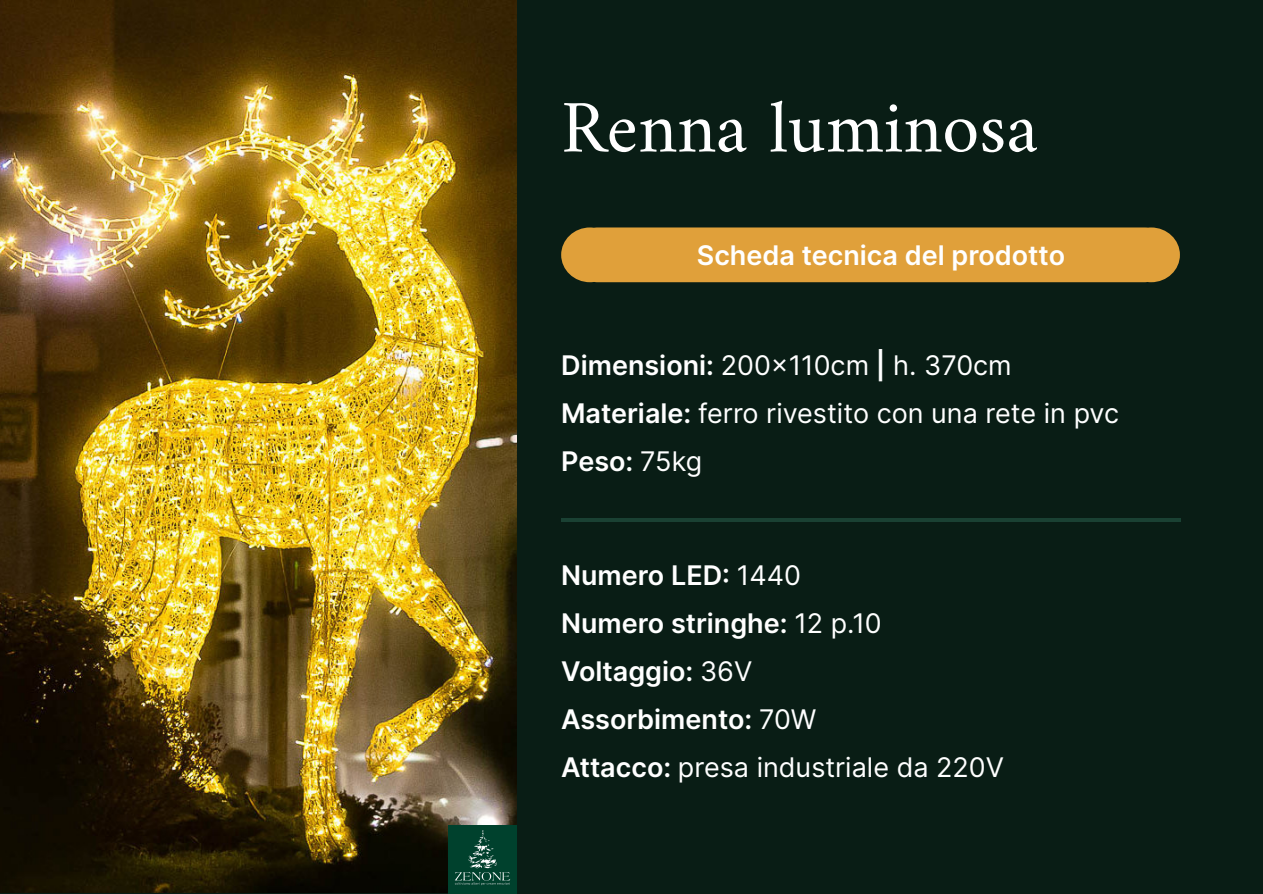
<style>
.page{position:relative;width:1263px;height:894px;background:#fff}
.page>*{position:absolute;margin:0;border:0;box-sizing:border-box;transform-origin:0 0}
.t1{font:75px "Amiri";color:#fff}
.t2{font:600 27px/48px "Inter";color:#fff}
.t3{font:27px/48px "Inter";color:#fff}
.s1{font-weight:600}
.s2{font-weight:400}
</style>
<div class="page">
<div style="left:0;top:0;width:1263px;height:893px;background:#091d15"></div>
<div style="left:583px;top:227px;width:575px;height:55px;background:#e0a03a;border-radius:14px"></div>
<svg style="left:561px;top:227px;width:43px;height:55px"></svg>
<svg style="left:1137px;top:227px;width:43px;height:55px"></svg>
<hr style="left:561px;top:518px;width:620px;height:4px;background:#1a4133">
<img style="left:0;top:0;width:517px;height:892px">
<img style="left:449px;top:825px;width:68px;height:68px">
<h1 class="t1" style="left:561px;top:82px;width:478px">Renna luminosa</h1>
<p class="t2" style="left:697px;top:231px;width:370px">Scheda tecnica del prodotto</p>
<p class="t3" style="left:561px;top:341px;width:559px"><span class="s1">Dimensioni:</span> 200×110cm <span class="s1">|</span> h. 370cm<br><span class="s1">Materiale:</span> ferro rivestito con una rete in pvc<br><span class="s1">Peso:</span> 75kg</p>
<p class="t2" style="left:561px;top:551px;width:444px">Numero LED: <span class="s2">1440<br></span>Numero stringhe: <span class="s2">12 p.10<br></span>Voltaggio: <span class="s2">36V<br></span>Assorbimento: <span class="s2">70W<br></span>Attacco: <span class="s2">presa industriale da 220V</span></p>
</div>
